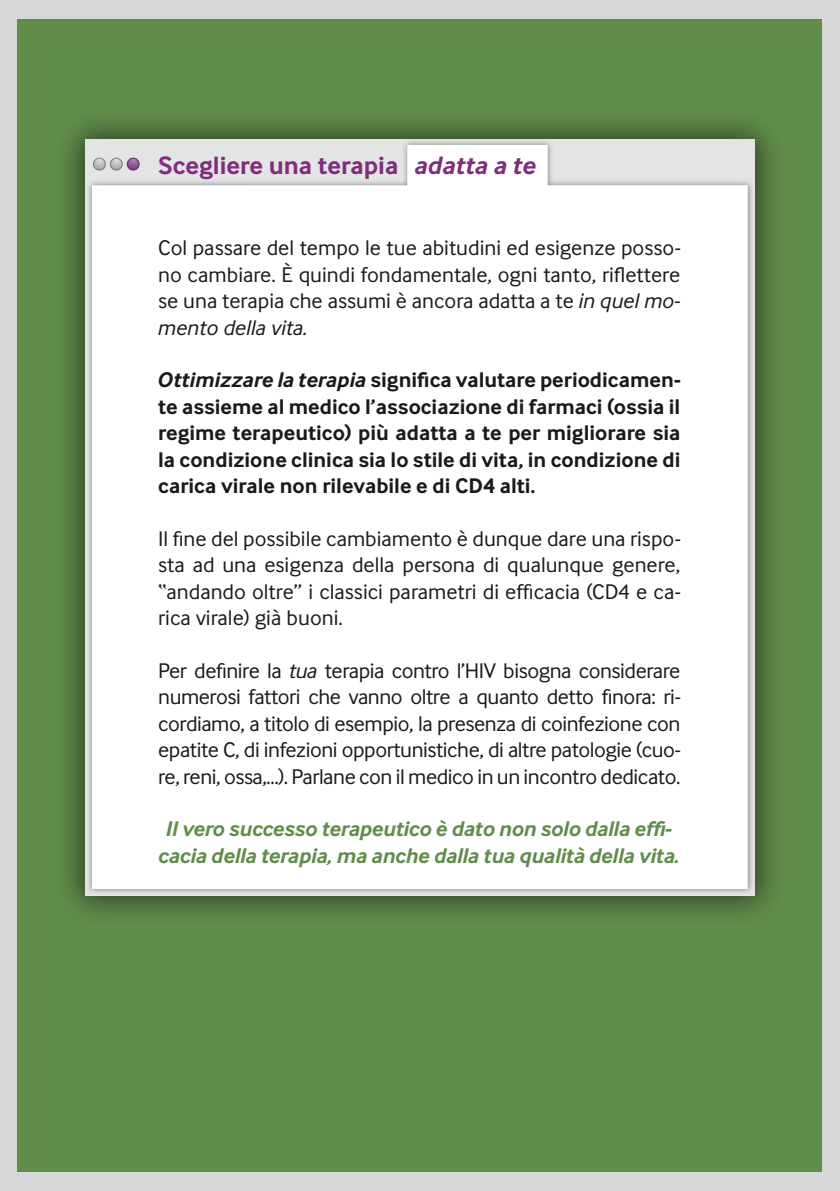
<style>
.page{position:relative;width:840px;height:1191px;background:#fff}
.page>*{position:absolute;margin:0;border:0;box-sizing:border-box;transform-origin:0 0}
.t1{font:700 26px "Inter Face";color:#802d7d}
.t2{font:22px/26.4px "Inter Face";color:#1a1a1a;text-align:justify}
.t3{font:700 22px/26.4px "Inter Face";color:#1a1a1a;text-align:justify}
.t4{font:italic 700 22px/26.4px "Inter Face";letter-spacing:-.01em;color:#618d4a;text-align:center}
.s1{font-style:italic}
</style>
<div class="page">
<div style="left:0;top:0;width:839px;height:1191px;background:#d6d8d8"></div>
<div style="left:18px;top:19px;width:803px;height:1152px;background:#618d4a"></div>
<div style="left:50px;top:104px;width:733px;height:821px;background:#1a1a1a;opacity:.75"></div>
<div style="left:86px;top:139px;width:667px;height:756px;background:#1a1a1a;opacity:.5"></div>
<div style="left:92px;top:145px;width:655px;height:744px;background:#fff"></div>
<div style="left:127px;top:158px;width:12px;height:13px;border:1px solid #672670;border-radius:50%"></div>
<div style="left:93px;top:158px;width:13px;height:13px;border:1px solid #757877;border-radius:50%"></div>
<svg style="left:93px;top:158px;width:46px;height:12px"></svg>
<div style="left:110px;top:158px;width:13px;height:13px;border:1px solid #757877;border-radius:50%"></div>
<p class="t1" style="left:158px;top:151px;width:379px">Scegliere una terapia <span class="s1">adatta a te</span></p>
<p class="t2" style="left:158px;top:235px;width:524px">Col passare del tempo le tue abitudini ed esigenze posso&shy;no cambiare. È quindi fondamentale, ogni tanto, riflettere se una terapia che assumi è ancora adatta a te <span class="s1">in quel mo&shy;mento della vita.</span></p>
<p class="t3" style="left:158px;top:367px;width:524px"><span class="s1">Ottimizzare la terapia</span> significa valutare periodicamen&shy;te assieme al medico l’associazione di farmaci (ossia il regime terapeutico) più adatta a te per migliorare sia la condizione clinica sia lo stile di vita, in condizione di carica virale non rilevabile e di CD4 alti.</p>
<p class="t2" style="left:158px;top:525px;width:524px">Il fine del possibile cambiamento è dunque dare una rispo&shy;sta ad una esigenza della persona di qualunque genere, “andando oltre” i classici parametri di efficacia (CD4 e ca&shy;rica virale) già buoni.</p>
<p class="t2" style="left:158px;top:657px;width:524px">Per definire la <span class="s1">tua</span> terapia contro l’HIV bisogna considerare numerosi fattori che vanno oltre a quanto detto finora: ri&shy;cordiamo, a titolo di esempio, la presenza di coinfezione con epatite C, di infezioni opportunistiche, di altre patologie (cuo&shy;re, reni, ossa,…). Parlane con il medico in un incontro dedicato.</p>
<p class="t4" style="left:158px;top:815px;width:523px">Il vero successo terapeutico è dato non solo dalla effi&shy;cacia della terapia, ma anche dalla tua qualità della vita.</p>
</div>
